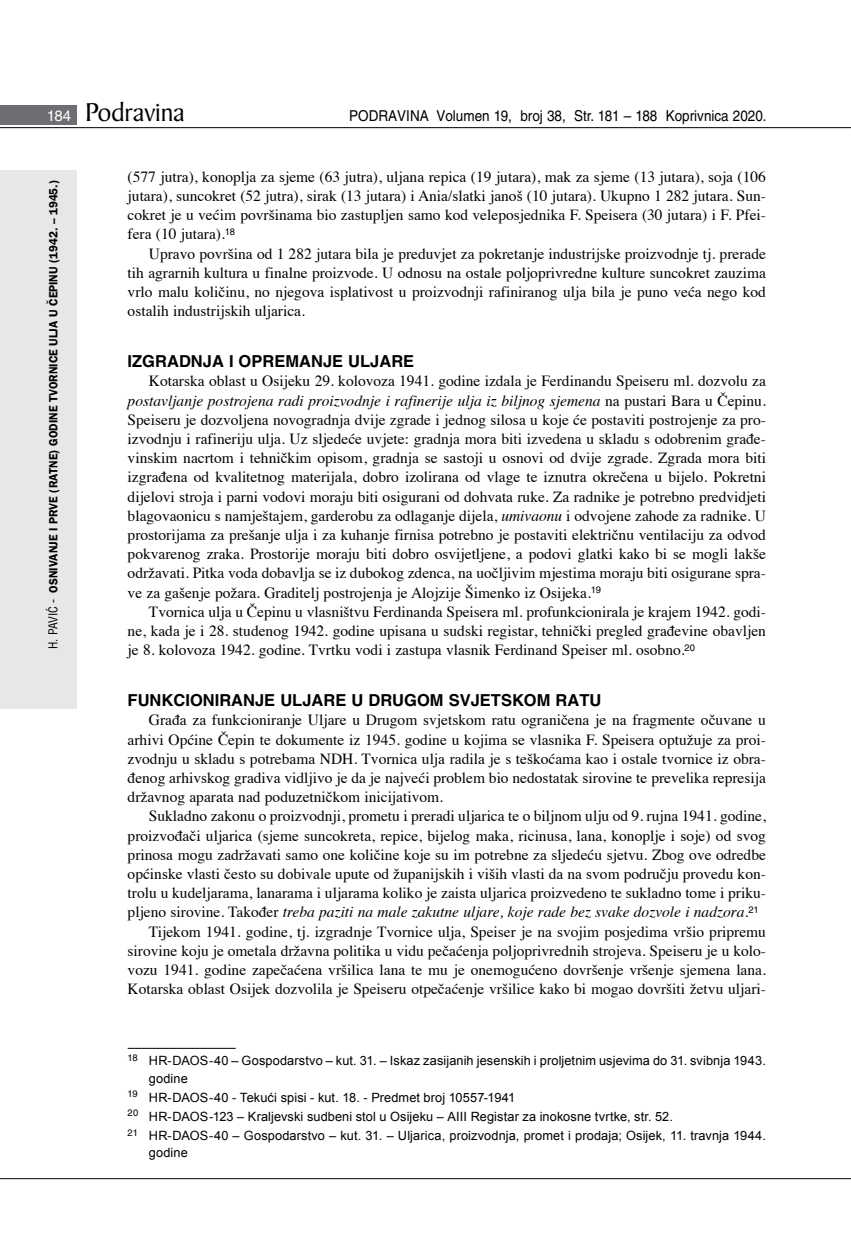
<style>
.page{position:relative;width:851px;height:1234px;background:#fff}
.page>*{position:absolute;margin:0;border:0;box-sizing:border-box;transform-origin:0 0}
.t1{font:27.6px "Baker Signet BT";color:#000}
.t2{font:700 16.5px "Helvetica LT Skin 29";color:#000}
.t3{font:15.45px/19.2px "Times";color:#000;text-align:justify}
.t4{font:italic 15.45px "Times";color:#000}
.t5{font:15px "Helvetica LT Skin 29";color:#000;scale:.9 1}
.t6{font:12.75px/19.2px "Arial";letter-spacing:.01em;color:#000}
.t7{font:600 12px "ITC Franklin Gothic Skin 29";letter-spacing:-.005em;color:#000;scale:.95 1}
.s1{font-family:"Helvetica LT Skin 29";font-size:15px;color:#fff}
.s2{font-family:"Helvetica LT Skin 29";font-weight:400;font-stretch:condensed}
.s3{font-style:italic}
.s4{font-style:normal}
</style>
<div class="page">
<div style="left:0;top:170px;width:77px;height:538px;background:#e6e7e8"></div>
<div style="left:0;top:105px;width:77px;height:19px;background:#6d6e71"></div>
<hr style="left:0;top:127px;width:850px;height:1px;background:#000">
<hr style="left:0;top:1177px;width:850px;height:1px;background:#000">
<hr style="left:128px;top:1047px;width:108px;height:1px;background:#000">
<h1 class="t1" style="left:47px;top:95px;width:139px"><span class="s1">184</span> Podravina</h1>
<p class="t5" style="left:349px;top:107px;width:465px">PODRAVINA Volumen 19, broj 38, Str. 181 – 188 Koprivnica 2020.</p>
<p class="t7" style="left:46px;top:648px;width:495px;rotate:-90deg"><span class="s2">H. PAVIĆ -</span> OSNIVANJE I PRVE (RATNE) GODINE TVORNICE ULJA U ČEPINU (1942. – 1945.)</p>
<p class="t3" style="left:128px;top:166px;width:639px">(577 jutra), konoplja za sjeme (63 jutra), uljana repica (19 jutara), mak za sjeme (13 jutara), soja (106 jutara), suncokret (52 jutra), sirak (13 jutara) i Ania/slatki janoš (10 jutara). Ukupno 1 282 jutara. Sun&shy;cokret je u većim površinama bio zastupljen samo kod veleposjednika F. Speisera (30 jutara) i F. Pfei&shy;fera (10 jutara).<sup>18</sup></p>
<p class="t3" style="left:128px;top:242px;width:639px;text-indent:21px">Upravo površina od 1 282 jutara bila je preduvjet za pokretanje industrijske proizvodnje tj. prerade tih agrarnih kultura u finalne proizvode. U odnosu na ostale poljoprivredne kulture suncokret zauzima vrlo malu količinu, no njegova isplativost u proizvodnji rafiniranog ulja bila je puno veća nego kod ostalih industrijskih uljarica.</p>
<p class="t2" style="left:128px;top:351px;width:288px">IZGRADNJA I OPREMANJE ULJARE</p>
<p class="t3" style="left:128px;top:370px;width:639px;text-indent:21px">Kotarska oblast u Osijeku 29. kolovoza 1941. godine izdala je Ferdinandu Speiseru ml. dozvolu za <span class="s3">postavljanje postrojena radi proizvodnje i rafinerije ulja iz biljnog sjemena</span> na pustari Bara u Čepinu.<br>Speiseru je dozvoljena novogradnja dvije zgrade i jednog silosa u koje će postaviti postrojenje za pro&shy;izvodnju i rafineriju ulja. Uz sljedeće uvjete: gradnja mora biti izvedena u skladu s odobrenim građe&shy;vinskim nacrtom i tehničkim opisom, gradnja se sastoji u osnovi od dvije zgrade. Zgrada mora biti izgrađena od kvalitetnog materijala, dobro izolirana od vlage te iznutra okrečena u bijelo. Pokretni dijelovi stroja i parni vodovi moraju biti osigurani od dohvata ruke. Za radnike je potrebno predvidjeti blagovaonicu s namještajem, garderobu za odlaganje dijela, <span class="s3">umivaonu</span> i odvojene zahode za radnike. U prostorijama za prešanje ulja i za kuhanje firnisa potrebno je postaviti električnu ventilaciju za odvod pokvarenog zraka. Prostorije moraju biti dobro osvijetljene, a podovi glatki kako bi se mogli lakše održavati. Pitka voda dobavlja se iz dubokog zdenca, na uočljivim mjestima moraju biti osigurane spra&shy;ve za gašenje požara. Graditelj postrojenja je Alojzije Šimenko iz Osijeka.<sup>19</sup></p>
<p class="t3" style="left:128px;top:600px;width:639px;text-indent:21px">Tvornica ulja u Čepinu u vlasništvu Ferdinanda Speisera ml. profunkcionirala je krajem 1942. godi&shy;ne, kada je i 28. studenog 1942. godine upisana u sudski registar, tehnički pregled građevine obavljen je 8. kolovoza 1942. godine. Tvrtku vodi i zastupa vlasnik Ferdinand Speiser ml. osobno.<sup>20</sup></p>
<p class="t2" style="left:128px;top:690px;width:475px">FUNKCIONIRANJE ULJARE U DRUGOM SVJETSKOM RATU</p>
<p class="t3" style="left:128px;top:709px;width:639px;text-indent:21px">Građa za funkcioniranje Uljare u Drugom svjetskom ratu ograničena je na fragmente očuvane u arhivi Općine Čepin te dokumente iz 1945. godine u kojima se vlasnika F. Speisera optužuje za proi&shy;zvodnju u skladu s potrebama NDH. Tvornica ulja radila je s teškoćama kao i ostale tvornice iz obra&shy;đenog arhivskog gradiva vidljivo je da je najveći problem bio nedostatak sirovine te prevelika represija državnog aparata nad poduzetničkom inicijativom.</p>
<p class="t3" style="left:149px;top:805px;width:618px">Sukladno zakonu o proizvodnji, prometu i preradi uljarica te o biljnom ulju od 9. rujna 1941. godine,</p>
<p class="t3" style="left:128px;top:824px;width:639px">proizvođači uljarica (sjeme suncokreta, repice, bijelog maka, ricinusa, lana, konoplje i soje) od svog</p>
<p class="t3" style="left:128px;top:843px;width:639px">prinosa mogu zadržavati samo one količine koje su im potrebne za sljedeću sjetvu. Zbog ove odredbe</p>
<p class="t3" style="left:128px;top:862px;width:639px">općinske vlasti često su dobivale upute od županijskih i viših vlasti da na svom području provedu kon-</p>
<p class="t3" style="left:128px;top:881px;width:639px">trolu u kudeljarama, lanarama i uljarama koliko je zaista uljarica proizvedeno te sukladno tome i priku-</p>
<p class="t4" style="left:128px;top:898px;width:632px"><span class="s4">pljeno sirovine. Također</span> treba paziti na male zakutne uljare, koje rade bez svake dozvole i nadzora.<sup>21</sup></p>
<p class="t3" style="left:149px;top:920px;width:618px">Tijekom 1941. godine, tj. izgradnje Tvornice ulja, Speiser je na svojim posjedima vršio pripremu</p>
<p class="t3" style="left:128px;top:939px;width:639px">sirovine koju je ometala državna politika u vidu pečaćenja poljoprivrednih strojeva. Speiseru je u kolo-</p>
<p class="t3" style="left:128px;top:958px;width:639px">vozu 1941. godine zapečaćena vršilica lana te mu je onemogućeno dovršenje vršenje sjemena lana.</p>
<p class="t3" style="left:128px;top:977px;width:639px">Kotarska oblast Osijek dozvolila je Speiseru otpečaćenje vršilice kako bi mogao dovršiti žetvu uljari-</p>
<p class="t6" style="left:149px;top:1052px;width:618px;line-height:17.1px;text-indent:-21px"><sup>18</sup> HR-DAOS-40 – Gospodarstvo – kut. 31. – Iskaz zasijanih jesenskih i proljetnim usjevima do 31. svibnja 1943. godine</p>
<p class="t6" style="left:128px;top:1087px;width:639px"><sup>19</sup> HR-DAOS-40 - Tekući spisi - kut. 18. - Predmet broj 10557-1941<br><sup>20</sup> HR-DAOS-123 – Kraljevski sudbeni stol u Osijeku – AIII Registar za inokosne tvrtke, str. 52.<br><sup>21</sup> HR-DAOS-40 – Gospodarstvo – kut. 31. – Uljarica, proizvodnja, promet i prodaja; Osijek, 11. travnja 1944.</p>
<p class="t6" style="left:149px;top:1143px;width:40px">godine</p>
</div>
